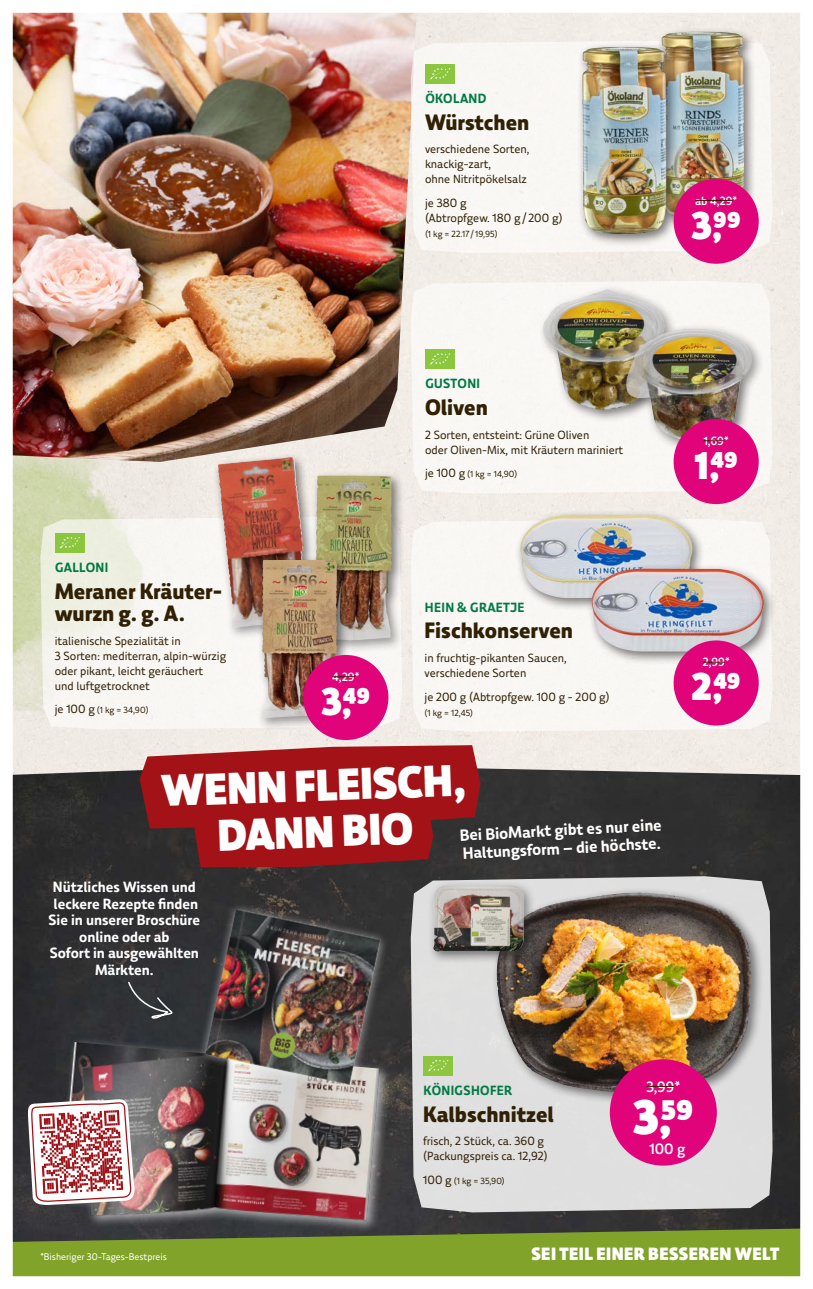
<style>
.page{position:relative;width:813px;height:1289px;background:#fff}
.page>*{position:absolute;margin:0;border:0;box-sizing:border-box;transform-origin:0 0}
.t1{font:900 49.05px "Bio Markt Price";color:#fff}
.t2{font:900 45px/46.5px "Bio Markt";color:#fff;text-align:center}
.t3{font:900 39px "Bio Markt Price";color:#fff}
.t4{font:800 22.5px/22.5px "Bio Markt";color:#302004}
.t5{font:900 18px "Bio Markt Headline";letter-spacing:.03em;color:#fff}
.t6{font:700 16.5px/18.1px "Bio Markt";color:#fff}
.t7{font:500 15.15px "Bio Markt";color:#fff}
.t8{font:700 15px/16.5px "Bio Markt";color:#fff;text-align:center}
.t9{font:700 13.5px "Bio Markt";letter-spacing:.03em;color:#007a45}
.t10{font:12px/15px "Bio Markt";color:#302004}
.t11{font:500 12px "Bio Markt";color:#fff}
.t12{font:9.75px "Bio Markt";color:#fff}
.t13{font:9px "Bio Markt";color:#302004}
.s1{font-size:12px}
</style>
<div class="page">
<img style="left:12px;top:12px;width:789px;height:1265px">
<p class="t9" style="left:425px;top:90px;width:62px">ÖKOLAND</p>
<h3 class="t4" style="left:425px;top:111px;width:106px">Würstchen</h3>
<p class="t10" style="left:425px;top:142px;width:106px">verschiedene Sorten, knackig-zart,<br>ohne Nitritpökelsalz</p>
<p class="t10" style="left:425px;top:195px;width:139px">je 380 g<br>(Abtropfgew. 180 g/ 200 g)</p>
<p class="t13" style="left:425px;top:228px;width:74px">(1 kg = 22.17 /19,95)</p>
<p class="t11" style="left:694px;top:193px;width:44px">ab 4,29*</p>
<h3 class="t3" style="left:691px;top:201px;width:51px">3,99</h3>
<p class="t9" style="left:425px;top:375px;width:56px">GUSTONI</p>
<h3 class="t4" style="left:425px;top:396px;width:64px">Oliven</h3>
<p class="t10" style="left:425px;top:427px;width:200px">2 Sorten, entsteint: Grüne Oliven<br>oder Oliven-Mix, mit Kräutern mariniert</p>
<p class="t13" style="left:425px;top:468px;width:94px"><span class="s1">je 100 g</span> (1 kg = 14,90)</p>
<p class="t11" style="left:703px;top:433px;width:27px">1,69*</p>
<h3 class="t3" style="left:694px;top:441px;width:45px">1,49</h3>
<p class="t9" style="left:55px;top:559px;width:55px">GALLONI</p>
<h3 class="t4" style="left:55px;top:579px;width:169px">Meraner Kräuter&shy;wurzn g. g. A.</h3>
<p class="t10" style="left:55px;top:633px;width:173px">italienische Spezialität in<br>3 Sorten: mediterran, alpin-würzig oder pikant, leicht geräuchert<br>und luftgetrocknet</p>
<p class="t13" style="left:55px;top:704px;width:95px"><span class="s1">je 100 g</span> (1 kg = 34,90)</p>
<p class="t11" style="left:332px;top:669px;width:29px">4,29*</p>
<h3 class="t3" style="left:321px;top:677px;width:50px">3,49</h3>
<p class="t9" style="left:425px;top:598px;width:101px">HEIN &amp; GRAETJE</p>
<h3 class="t4" style="left:424px;top:619px;width:150px">Fischkonserven</h3>
<p class="t10" style="left:424px;top:650px;width:143px">in fruchtig-pikanten Saucen, verschiedene Sorten</p>
<p class="t10" style="left:424px;top:688px;width:187px">je 200 g (Abtropfgew. 100 g - 200 g)</p>
<p class="t13" style="left:424px;top:707px;width:50px">(1 kg = 12,45)</p>
<h2 class="t2" style="left:160px;top:767px;width:307px;rotate:-2deg">WENN FLEISCH,<br>DANN BIO</h2>
<h3 class="t6" style="left:459px;top:826px;width:203px;rotate:-3deg">Bei BioMarkt gibt es nur eine<br>Haltungsform – die höchste.</h3>
<p class="t8" style="left:49px;top:878px;width:153px">Nützliches Wissen und leckere Rezepte finden<br>Sie in unserer Broschüre online oder ab<br>Sofort in ausgewählten<br>Märkten.</p>
<p class="t11" style="left:702px;top:655px;width:28px">2,99*</p>
<h3 class="t3" style="left:691px;top:662px;width:50px">2 ,49</h3>
<p class="t12" style="left:40px;top:1250px;width:128px">*Bisheriger 30-Tages-Bestpreis</p>
<p class="t9" style="left:423px;top:1081px;width:90px">KÖNIGSHOFER</p>
<h3 class="t4" style="left:423px;top:1102px;width:132px">Kalbschnitzel</h3>
<p class="t10" style="left:423px;top:1133px;width:126px">frisch, 2 Stück, ca. 360 g (Packungspreis ca. 12,92)</p>
<p class="t13" style="left:423px;top:1174px;width:83px"><span class="s1">100 g</span> (1 kg = 35,90)</p>
<p class="t7" style="left:646px;top:1077px;width:35px">3,99*</p>
<h1 class="t1" style="left:633px;top:1086px;width:62px">3,59</h1>
<p class="t7" style="left:649px;top:1139px;width:37px">100 g</p>
<h3 class="t5" style="left:531px;top:1242px;width:249px">SEI TEIL EINER BESSEREN WELT</h3>
</div>
